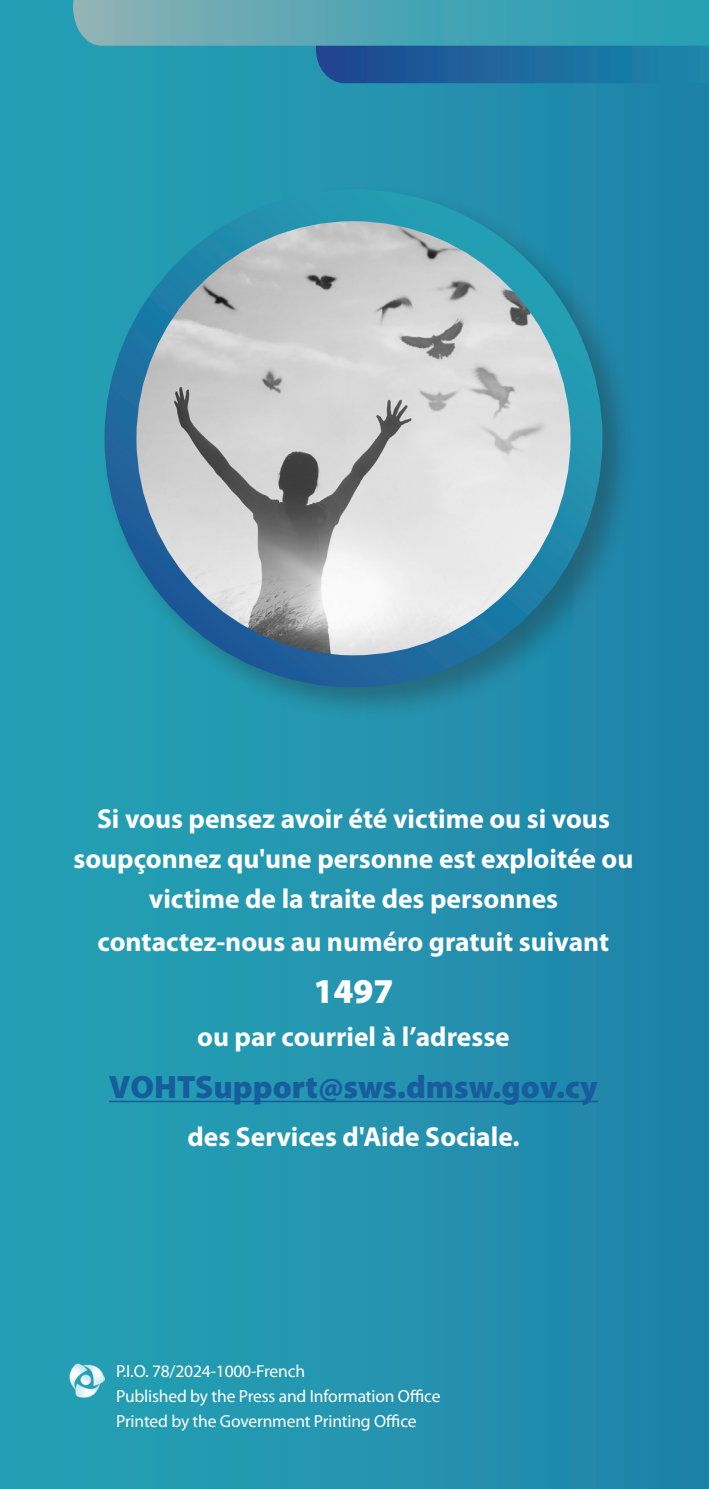
<style>
.page{position:relative;width:709px;height:1489px;background:#fff}
.page>*{position:absolute;margin:0;border:0;box-sizing:border-box;transform-origin:0 0}
.t1{font:900 35px "Myriad Pro";color:#fff}
.t2{font:900 32.5px "Myriad Pro";color:#175d9e}
.t3{font:700 27.5px/40px "Myriad Pro";color:#fff;text-align:center}
.t4{font:17.5px "Myriad Pro";letter-spacing:-.01em;color:#fff}
</style>
<div class="page">
<div style="left:0;top:0;width:709px;height:1488px;background:linear-gradient(to right,#25a3b5,#2083a9)"></div>
<svg style="left:73px;top:0;width:636px;height:83px;background:#3b92ad"></svg>
<svg style="left:708px;top:895px;width:1px;height:464px"></svg>
<img style="left:70px;top:1363px;width:34px;height:34px">
<div style="left:99px;top:184px;width:539px;height:538px;background:#231f20;opacity:.33"></div>
<img style="left:120px;top:210px;width:466px;height:461px">
<div style="left:104px;top:189px;width:498px;height:498px;border:32px solid #fff;border-radius:50%"></div>
<hr style="left:109px;top:1100px;width:489px;height:2px;background:#175d9e">
<p class="t3" style="left:73px;top:797px;width:561px">Si vous pensez avoir été victime ou si vous soupçonnez qu'une personne est exploitée ou victime de la traite des personnes</p>
<p class="t3" style="left:98px;top:920px;width:513px">contactez-nous au numéro gratuit suivant</p>
<p class="t1" style="left:313px;top:967px;width:82px">1497</p>
<p class="t3" style="left:197px;top:1015px;width:314px">ou par courriel à l’adresse</p>
<p class="t2" style="left:109px;top:1065px;width:490px">VOHTSupport@sws.dmsw.gov.cy</p>
<p class="t3" style="left:187px;top:1115px;width:334px">des Services d'Aide Sociale.</p>
<p class="t4" style="left:116px;top:1360px;width:190px">P.I.O. 78/2024-1000-French</p>
<p class="t4" style="left:116px;top:1385px;width:326px">Published by the Press and Information Office</p>
<p class="t4" style="left:116px;top:1410px;width:302px">Printed by the Government Printing Office</p>
</div>
